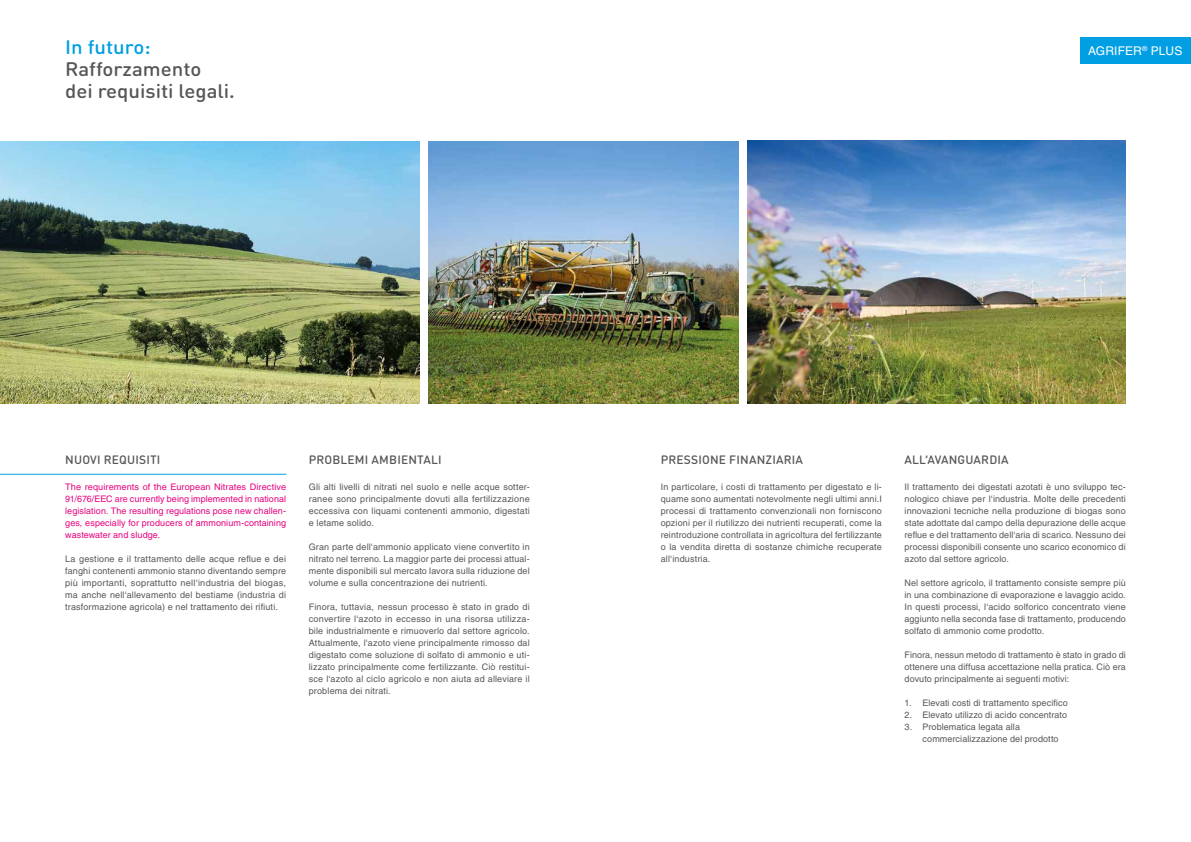
<style>
.page{position:relative;width:1191px;height:842px;background:#fff}
.page>*{position:absolute;margin:0;border:0;box-sizing:border-box;transform-origin:0 0}
.t1{font:500 19.4px/22px "DIN Round Pro";color:#575756;scale:1.06 1}
.t2{font:500 19.4px "DIN Round Pro";color:#009fe3;scale:1.06 1}
.t3{font:500 12px "DIN Round Pro";letter-spacing:.015em;color:#575756}
.t4{font:12px "Helvetica LT Std";letter-spacing:.01em;color:#fff}
.t5{font:9px/12px "Helvetica LT Std";letter-spacing:.015em;color:#575756;text-align:justify}
.t6{font:9px/12px "Helvetica LT Std";letter-spacing:.005em;color:#e6007d;text-align:justify}
</style>
<div class="page">
<img style="left:0;top:141px;width:420px;height:263px">
<img style="left:428px;top:141px;width:310px;height:263px">
<img style="left:747px;top:141px;width:378px;height:263px">
<hr style="left:0;top:474px;width:286px;height:1px;background:#009fe3">
<div style="left:1080px;top:37px;width:111px;height:27px;background:#009fe3"></div>
<h1 class="t2" style="left:65px;top:33px;width:82px">In futuro:</h1>
<h1 class="t1" style="left:65px;top:57px;width:162px">Rafforzamento<br>dei requisiti legali.</h1>
<h2 class="t4" style="left:1088px;top:43px;width:96px">AGRIFER<sup>®</sup> PLUS</h2>
<h2 class="t3" style="left:65px;top:452px;width:97px">NUOVI REQUISITI</h2>
<p class="t6" style="left:65px;top:481px;width:222px">The requirements of the European Nitrates Directive 91/676/EEC are currently being implemented in national legislation. The resulting regulations pose new challen&shy;ges, especially for producers of ammonium-containing wastewater and sludge.</p>
<p class="t5" style="left:65px;top:553px;width:222px">La gestione e il trattamento delle acque reflue e dei fanghi contenenti ammonio stanno diventando sempre più importanti, soprattutto nell‘industria del biogas, ma anche nell‘allevamento del bestiame (industria di trasformazione agricola) e nel trattamento dei rifiuti.</p>
<h2 class="t3" style="left:309px;top:452px;width:134px">PROBLEMI AMBIENTALI</h2>
<p class="t5" style="left:309px;top:481px;width:222px">Gli alti livelli di nitrati nel suolo e nelle acque sotter&shy;ranee sono principalmente dovuti alla fertilizzazione eccessiva con liquami contenenti ammonio, digestati e letame solido.</p>
<p class="t5" style="left:309px;top:541px;width:222px">Gran parte dell‘ammonio applicato viene convertito in nitrato nel terreno. La maggior parte dei processi attual&shy;mente disponibili sul mercato lavora sulla riduzione del volume e sulla concentrazione dei nutrienti.</p>
<p class="t5" style="left:309px;top:601px;width:222px">Finora, tuttavia, nessun processo è stato in grado di convertire l‘azoto in eccesso in una risorsa utilizza&shy;bile industrialmente e rimuoverlo dal settore agricolo.<br>Attualmente, l‘azoto viene principalmente rimosso dal digestato come soluzione di solfato di ammonio e uti&shy;lizzato principalmente come fertilizzante. Ciò restitui&shy;sce l‘azoto al ciclo agricolo e non aiuta ad alleviare il problema dei nitrati.</p>
<h2 class="t3" style="left:661px;top:452px;width:144px">PRESSIONE FINANZIARIA</h2>
<p class="t5" style="left:660px;top:481px;width:223px">In particolare, i costi di trattamento per digestato e li&shy;quame sono aumentati notevolmente negli ultimi anni.I processi di trattamento convenzionali non forniscono opzioni per il riutilizzo dei nutrienti recuperati, come la reintroduzione controllata in agricoltura del fertilizzante o la vendita diretta di sostanze chimiche recuperate all‘industria.</p>
<h2 class="t3" style="left:904px;top:452px;width:106px">ALL’AVANGUARDIA</h2>
<p class="t5" style="left:904px;top:481px;width:223px">Il trattamento dei digestati azotati è uno sviluppo tec&shy;nologico chiave per l‘industria. Molte delle precedenti innovazioni tecniche nella produzione di biogas sono state adottate dal campo della depurazione delle acque reflue e del trattamento dell‘aria di scarico. Nessuno dei processi disponibili consente uno scarico economico di azoto dal settore agricolo.</p>
<p class="t5" style="left:904px;top:577px;width:223px">Nel settore agricolo, il trattamento consiste sempre più in una combinazione di evaporazione e lavaggio acido.<br>In questi processi, l‘acido solforico concentrato viene aggiunto nella seconda fase di trattamento, producendo solfato di ammonio come prodotto.</p>
<p class="t5" style="left:904px;top:649px;width:223px">Finora, nessun metodo di trattamento è stato in grado di ottenere una diffusa accettazione nella pratica. Ciò era dovuto principalmente ai seguenti motivi:</p>
<p class="t5" style="left:904px;top:697px;width:165px">1. Elevati costi di trattamento specifico</p>
<p class="t5" style="left:904px;top:709px;width:164px">2. Elevato utilizzo di acido concentrato</p>
<p class="t5" style="left:922px;top:721px;width:137px;text-indent:-18px">3. Problematica legata alla commercializzazione del prodotto</p>
</div>
